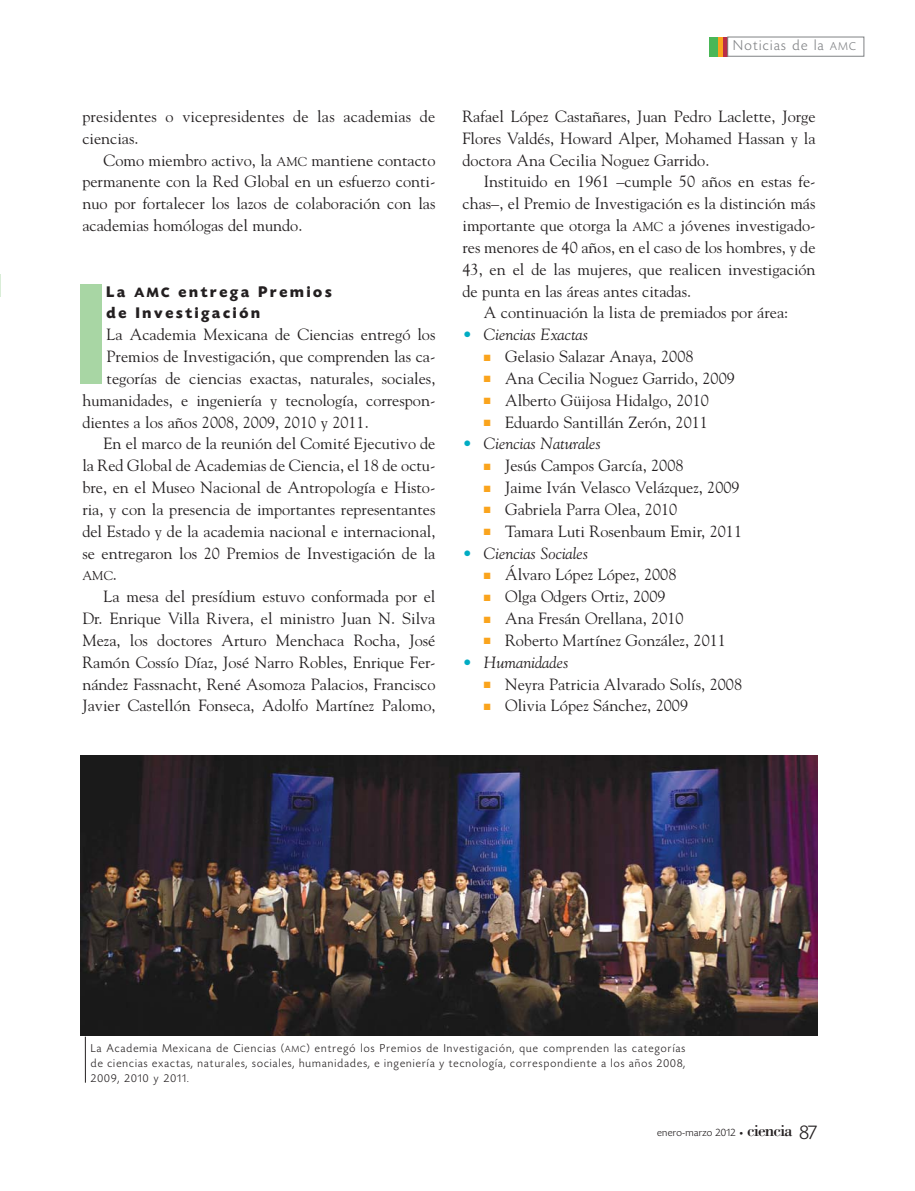
<style>
.page{position:relative;width:915px;height:1191px;background:#fff}
.page>*{position:absolute;margin:0;border:0;box-sizing:border-box;transform-origin:0 0}
.t1{font:17.25px "Bodoni";letter-spacing:-.05em;color:#231f20}
.t2{font:16.2px/21.8px "Goudy";color:#231f20;text-align:justify}
.t3{font:italic 16.2px "Goudy";color:#231f20}
.t4{font:700 16.2px/21.8px "Today HEF";letter-spacing:.17em;color:#231f20}
.t5{font:300 15px "Today HEF";letter-spacing:.095em;color:#808285}
.t6{font:12.75px "Goudy";color:#231f20}
.t7{font:300 12px/15px "Today HEF";letter-spacing:.095em;color:#231f20;text-align:justify}
.t8{font:300 11.25px "Today HEF";letter-spacing:.025em;color:#231f20}
.s1{font-size:12.75px}
.s2{font-size:14.25px}
.s3{font-size:16.2px}
.s4{font-size:11.85px}
.s5{font-style:normal;color:#00acc3}
.s6{color:#faa41d}
.s7{font-size:9.45px}
.s8{font-family:"Officina Sans";font-weight:400;font-size:7.5px}
.s9{font-family:"Today HEF";font-weight:300;font-size:21px}
</style>
<div class="page">
<div style="left:709px;top:37px;width:9px;height:20px;background:#4ab757"></div>
<hr style="left:718px;top:37px;width:4px;height:20px;background:#faa41d">
<div style="left:722px;top:37px;width:5px;height:20px;background:#bb2d45"></div>
<div style="left:727px;top:37px;width:137px;height:20px;border:1px solid #808285"></div>
<svg style="left:0;top:275px;width:1px;height:21px"></svg>
<div style="left:81px;top:284px;width:21px;height:100px;background:#a8d6a4"></div>
<img style="left:81px;top:755px;width:735px;height:281px">
<hr style="left:85px;top:1036px;width:1px;height:46px;background:#231f20">
<p class="t2" style="left:82px;top:107px;width:354px">presidentes o vicepresidentes de las academias de ciencias.</p>
<p class="t2" style="left:82px;top:150px;width:354px;text-indent:21px">Como miembro activo, la <span class="s1">AMC</span> mantiene contacto permanente con la Red Global en un esfuerzo conti&shy;nuo por fortalecer los lazos de colaboración con las academias homólogas del mundo.</p>
<p class="t4" style="left:107px;top:282px;width:226px">La <span class="s2">AMC</span> entrega Premios de Investigación</p>
<p class="t2" style="left:107px;top:325px;width:330px">La Academia Mexicana de Ciencias entregó los</p>
<p class="t2" style="left:107px;top:347px;width:330px">Premios de Investigación, que comprenden las ca-</p>
<p class="t2" style="left:107px;top:369px;width:330px">tegorías de ciencias exactas, naturales, sociales,</p>
<p class="t2" style="left:82px;top:390px;width:354px">humanidades, e ingeniería y tecnología, correspon-</p>
<p class="t2" style="left:82px;top:412px;width:288px">dientes a los años 2008, 2009, 2010 y 2011.</p>
<p class="t2" style="left:104px;top:434px;width:333px">En el marco de la reunión del Comité Ejecutivo de</p>
<p class="t2" style="left:82px;top:456px;width:354px">la Red Global de Academias de Ciencia, el 18 de octu-</p>
<p class="t2" style="left:82px;top:478px;width:354px">bre, en el Museo Nacional de Antropología e Histo-</p>
<p class="t2" style="left:82px;top:499px;width:354px">ria, y con la presencia de importantes representantes</p>
<p class="t2" style="left:82px;top:521px;width:354px">del Estado y de la academia nacional e internacional,</p>
<p class="t2" style="left:82px;top:543px;width:354px">se entregaron los 20 Premios de Investigación de la</p>
<p class="t6" style="left:82px;top:571px;width:36px">AMC<span class="s3">.</span></p>
<p class="t2" style="left:82px;top:587px;width:354px;text-indent:21px">La mesa del presídium estuvo conformada por el Dr. Enrique Villa Rivera, el ministro Juan N. Silva Meza, los doctores Arturo Menchaca Rocha, José Ramón Cossío Díaz, José Narro Robles, Enrique Fer&shy;nández Fassnacht, René Asomoza Palacios, Francisco Javier Castellón Fonseca, Adolfo Martínez Palomo,</p>
<p class="t5" style="left:733px;top:40px;width:124px">Noticias de la <span class="s4">AMC</span></p>
<p class="t2" style="left:462px;top:107px;width:354px">Rafael López Castañares, Juan Pedro Laclette, Jorge Flores Valdés, Howard Alper, Mohamed Hassan y la doctora Ana Cecilia Noguez Garrido.</p>
<p class="t2" style="left:483px;top:172px;width:333px">Instituido en 1961 –cumple 50 años en estas fe-</p>
<p class="t2" style="left:462px;top:194px;width:354px">chas–, el Premio de Investigación es la distinción más</p>
<p class="t2" style="left:462px;top:216px;width:354px">importante que otorga la <span class="s1">AMC</span> a jóvenes investigado-</p>
<p class="t2" style="left:462px;top:238px;width:354px">res menores de 40 años, en el caso de los hombres, y de</p>
<p class="t2" style="left:462px;top:259px;width:354px">43, en el de las mujeres, que realicen investigación</p>
<p class="t2" style="left:462px;top:281px;width:230px">de punta en las áreas antes citadas.</p>
<p class="t2" style="left:483px;top:303px;width:306px">A continuación la lista de premiados por área:</p>
<p class="t3" style="left:462px;top:326px;width:127px"><span class="s5">•</span> Ciencias Exactas</p>
<p class="t2" style="left:483px;top:347px;width:211px"><span class="s6">■</span> Gelasio Salazar Anaya, 2008</p>
<p class="t2" style="left:483px;top:369px;width:252px"><span class="s6">■</span> Ana Cecilia Noguez Garrido, 2009</p>
<p class="t2" style="left:483px;top:390px;width:226px"><span class="s6">■</span> Alberto Güijosa Hidalgo, 2010</p>
<p class="t2" style="left:483px;top:412px;width:226px"><span class="s6">■</span> Eduardo Santillán Zerón, 2011</p>
<p class="t3" style="left:462px;top:436px;width:140px"><span class="s5">•</span> Ciencias Naturales</p>
<p class="t2" style="left:483px;top:456px;width:201px"><span class="s6">■</span> Jesús Campos García, 2008</p>
<p class="t2" style="left:483px;top:478px;width:257px"><span class="s6">■</span> Jaime Iván Velasco Velázquez, 2009</p>
<p class="t2" style="left:483px;top:499px;width:195px"><span class="s6">■</span> Gabriela Parra Olea, 2010</p>
<p class="t2" style="left:483px;top:521px;width:260px"><span class="s6">■</span> Tamara Luti Rosenbaum Emir, 2011</p>
<p class="t3" style="left:462px;top:545px;width:127px"><span class="s5">•</span> Ciencias Sociales</p>
<p class="t2" style="left:483px;top:565px;width:194px"><span class="s6">■</span> Álvaro López López, 2008</p>
<p class="t2" style="left:483px;top:587px;width:183px"><span class="s6">■</span> Olga Odgers Ortiz, 2009</p>
<p class="t2" style="left:483px;top:609px;width:201px"><span class="s6">■</span> Ana Fresán Orellana, 2010</p>
<p class="t2" style="left:483px;top:630px;width:243px"><span class="s6">■</span> Roberto Martínez González, 2011</p>
<p class="t3" style="left:462px;top:654px;width:107px"><span class="s5">•</span> Humanidades</p>
<p class="t2" style="left:483px;top:674px;width:260px"><span class="s6">■</span> Neyra Patricia Alvarado Solís, 2008</p>
<p class="t2" style="left:483px;top:696px;width:206px"><span class="s6">■</span> Olivia López Sánchez, 2009</p>
<p class="t7" style="left:91px;top:1042px;width:595px">La Academia Mexicana de Ciencias (<span class="s7">AMC</span>) entregó los Premios de Investigación, que comprenden las categorías de ciencias exactas, naturales, sociales, humanidades, e ingeniería y tecnología, correspondiente a los años 2008, 2009, 2010 y 2011.</p>
<p class="t8" style="left:657px;top:1127px;width:88px">enero-marzo 2012 <span class="s8">•</span></p>
<p class="t1" style="left:747px;top:1123px;width:71px">ciencia <span class="s9">87</span></p>
</div>
